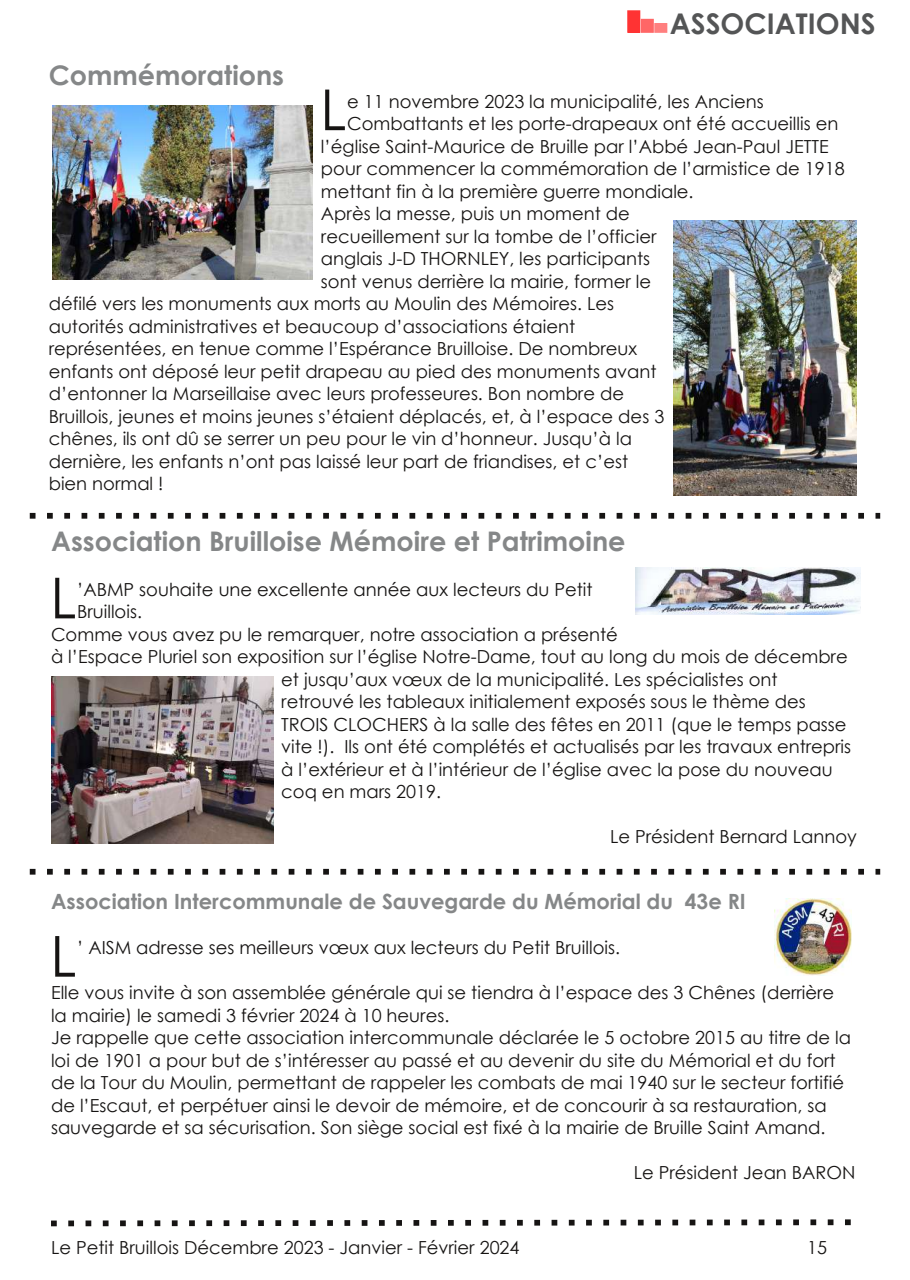
<style>
.page{position:relative;width:910px;height:1280px;background:#fff}
.page>*{position:absolute;margin:0;border:0;box-sizing:border-box;transform-origin:0 0}
.t1{font:56.55px "Century Gothic";color:#161413}
.t2{font:700 28.5px "Century Gothic";color:#545556}
.t3{font:700 27px "Century Gothic";color:#858788}
.t4{font:700 21px "Century Gothic";color:#858788}
.t5{font:18px/22.5px "Century Gothic";color:#161413}
</style>
<div class="page">
<svg style="left:51px;top:1219px;width:800px;height:8px"></svg>
<svg style="left:30px;top:513px;width:850px;height:6px"></svg>
<div style="left:628px;top:11px;width:12px;height:21px;background:#f33"></div>
<div style="left:627px;top:10px;width:13px;height:23px;border:1px solid #f33"></div>
<div style="left:641px;top:19px;width:12px;height:13px;background:#f66"></div>
<div style="left:641px;top:19px;width:13px;height:14px;border:1px solid #f66"></div>
<div style="left:655px;top:24px;width:12px;height:8px;background:#ff7f7f"></div>
<div style="left:654px;top:23px;width:13px;height:10px;border:1px solid #ff7f7f"></div>
<img style="left:52px;top:106px;width:261px;height:173px">
<img style="left:673px;top:221px;width:183px;height:275px">
<img style="left:635px;top:567px;width:225px;height:48px">
<img style="left:51px;top:677px;width:222px;height:166px">
<svg style="left:30px;top:869px;width:850px;height:6px"></svg>
<img style="left:774px;top:898px;width:78px;height:77px">
<h3 class="t3" style="left:49px;top:58px;width:237px">Commémorations</h3>
<h2 class="t2" style="left:670px;top:5px;width:207px">ASSOCIATIONS</h2>
<h1 class="t1" style="left:320px;top:73px;width:28px">L</h1>
<p class="t5" style="left:347px;top:89px;width:418px">e 11 novembre 2023 la municipalité, les Anciens</p>
<p class="t5" style="left:347px;top:112px;width:493px">Combattants et les porte-drapeaux ont été accueillis en</p>
<p class="t5" style="left:321px;top:134px;width:509px">l’église Saint-Maurice de Bruille par l’Abbé Jean-Paul JETTE</p>
<p class="t5" style="left:321px;top:157px;width:525px">pour commencer la commémoration de l’armistice de 1918</p>
<p class="t5" style="left:321px;top:179px;width:374px">mettant fin à la première guerre mondiale.</p>
<p class="t5" style="left:321px;top:202px;width:310px">Après la messe, puis un moment de</p>
<p class="t5" style="left:321px;top:224px;width:337px">recueillement sur la tombe de l’officier</p>
<p class="t5" style="left:321px;top:247px;width:331px">anglais J-D THORNLEY, les participants</p>
<p class="t5" style="left:321px;top:269px;width:332px">sont venus derrière la mairie, former le</p>
<p class="t5" style="left:49px;top:292px;width:567px">défilé vers les monuments aux morts au Moulin des Mémoires. Les</p>
<p class="t5" style="left:49px;top:314px;width:528px">autorités administratives et beaucoup d’associations étaient</p>
<p class="t5" style="left:49px;top:337px;width:590px">représentées, en tenue comme l’Espérance Bruilloise. De nombreux</p>
<p class="t5" style="left:49px;top:359px;width:609px">enfants ont déposé leur petit drapeau au pied des monuments avant</p>
<p class="t5" style="left:49px;top:382px;width:577px">d’entonner la Marseillaise avec leurs professeures. Bon nombre de</p>
<p class="t5" style="left:49px;top:404px;width:617px">Bruillois, jeunes et moins jeunes s’étaient déplacés, et, à l’espace des 3</p>
<p class="t5" style="left:49px;top:427px;width:585px">chênes, ils ont dû se serrer un peu pour le vin d’honneur. Jusqu’à la</p>
<p class="t5" style="left:49px;top:449px;width:581px">dernière, les enfants n’ont pas laissé leur part de friandises, et c’est</p>
<p class="t5" style="left:49px;top:472px;width:116px">bien normal !</p>
<h3 class="t3" style="left:51px;top:524px;width:576px">Association Bruilloise Mémoire et Patrimoine</h3>
<h1 class="t1" style="left:50px;top:561px;width:28px">L</h1>
<p class="t5" style="left:77px;top:577px;width:517px">’ABMP souhaite une excellente année aux lecteurs du Petit</p>
<p class="t5" style="left:77px;top:600px;width:66px">Bruillois.</p>
<p class="t5" style="left:51px;top:622px;width:568px">Comme vous avez pu le remarquer, notre association a présenté</p>
<p class="t5" style="left:51px;top:645px;width:798px">à l’Espace Pluriel son exposition sur l’église Notre-Dame, tout au long du mois de décembre</p>
<p class="t5" style="left:281px;top:667px;width:498px">et jusqu’aux vœux de la municipalité. Les spécialistes ont</p>
<p class="t5" style="left:281px;top:690px;width:526px">retrouvé les tableaux initialement exposés sous le thème des</p>
<p class="t5" style="left:281px;top:712px;width:567px">TROIS CLOCHERS à la salle des fêtes en 2011 (que le temps passe</p>
<p class="t5" style="left:281px;top:735px;width:571px">vite !). Ils ont été complétés et actualisés par les travaux entrepris</p>
<p class="t5" style="left:281px;top:757px;width:553px">à l’extérieur et à l’intérieur de l’église avec la pose du nouveau</p>
<p class="t5" style="left:281px;top:780px;width:161px">coq en mars 2019.</p>
<p class="t5" style="left:610px;top:825px;width:248px">Le Président Bernard Lannoy</p>
<p class="t4" style="left:51px;top:888px;width:696px">Association Intercommunale de Sauvegarde du Mémorial du 43e RI</p>
<h1 class="t1" style="left:50px;top:920px;width:28px">L</h1>
<p class="t5" style="left:77px;top:936px;width:544px">’ AISM adresse ses meilleurs vœux aux lecteurs du Petit Bruillois.</p>
<p class="t5" style="left:51px;top:981px;width:802px">Elle vous invite à son assemblée générale qui se tiendra à l’espace des 3 Chênes (derrière la mairie) le samedi 3 février 2024 à 10 heures.<br>Je rappelle que cette association intercommunale déclarée le 5 octobre 2015 au titre de la loi de 1901 a pour but de s’intéresser au passé et au devenir du site du Mémorial et du fort de la Tour du Moulin, permettant de rappeler les combats de mai 1940 sur le secteur fortifié de l’Escaut, et perpétuer ainsi le devoir de mémoire, et de concourir à sa restauration, sa sauvegarde et sa sécurisation. Son siège social est fixé à la mairie de Bruille Saint Amand.</p>
<p class="t5" style="left:634px;top:1161px;width:223px">Le Président Jean BARON</p>
<p class="t5" style="left:51px;top:1235px;width:470px">Le Petit Bruillois Décembre 2023 - Janvier - Février 2024</p>
<p class="t5" style="left:807px;top:1235px;width:21px">15</p>
</div>
